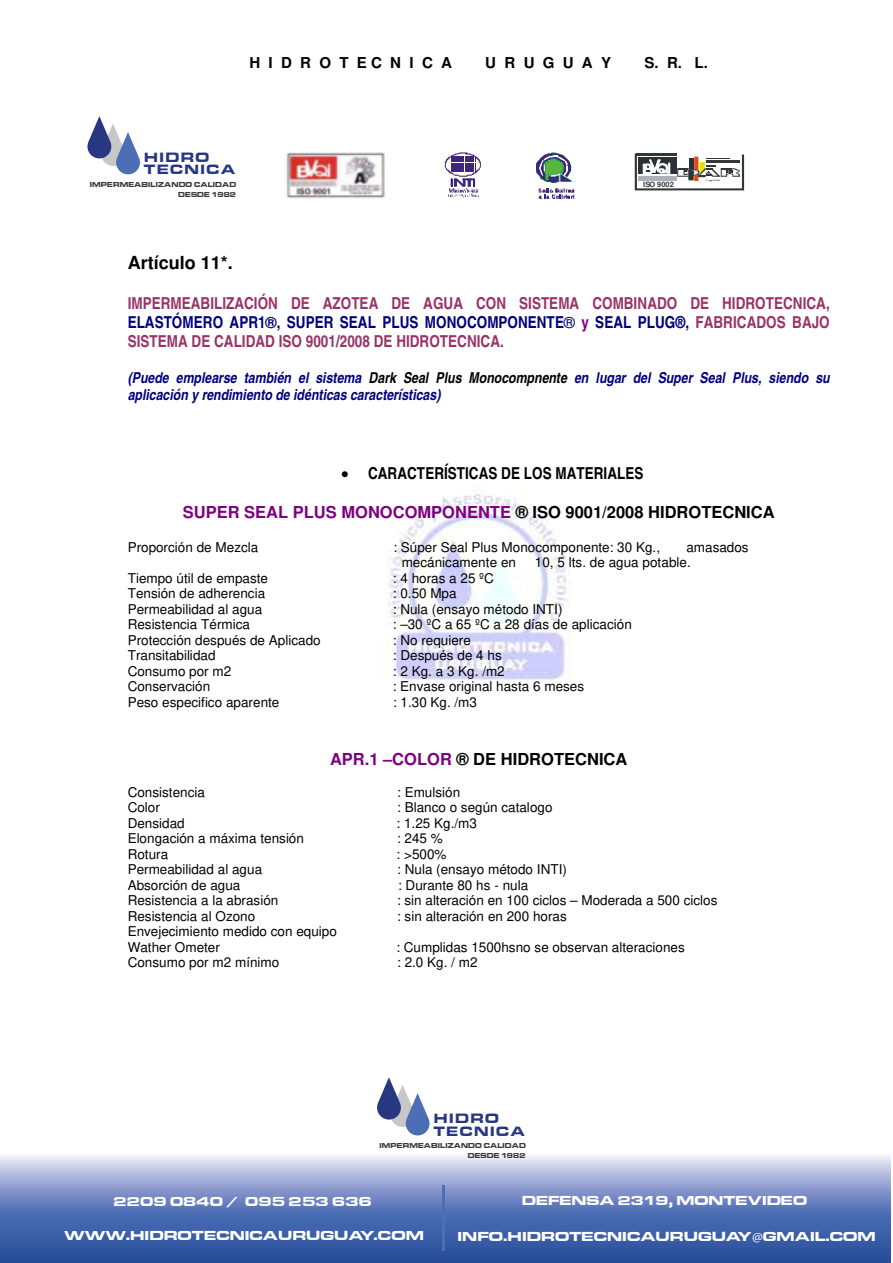
<style>
.page{position:relative;width:893px;height:1263px;background:#fff}
.page>*{position:absolute;margin:0;border:0;box-sizing:border-box;transform-origin:0 0}
.t1{font:700 18px "Helvetica";color:#000}
.t2{font:700 condensed 16.5px/18.9px "Helvetica";color:#993365;text-align:justify}
.t3{font:700 16.5px "Helvetica";color:#7f007f}
.t4{font:700 condensed 16.5px "Helvetica";color:#000}
.t5{font:700 16.5px "Helvetica";color:#000}
.t6{font:italic 700 condensed 15px/17.2px "Helvetica";color:#00007f}
.t7{font:700 15px "Helvetica";color:#000}
.t8{font:700 expanded 14.1px/12.3px "Eurostile MN";letter-spacing:.105em;color:#283880}
.t9{font:13.5px/15.5px "Helvetica";color:#000}
.t10{font:700 expanded 13.5px "Eurostile MN";letter-spacing:.005em;color:#fff;scale:1.08 1}
.t11{font:700 expanded 13.5px "Eurostile MN";letter-spacing:.005em;color:#fff;scale:1.07 1}
.t12{font:700 expanded 13.5px "Eurostile MN";letter-spacing:.005em;color:#fff;scale:1.09 1}
.t13{font:700 expanded 7.35px/10.5px "Eurostile MN";letter-spacing:.025em;color:#34383b;text-align:right;scale:.92 1}
.t14{font:700 7.35px "Helvetica";letter-spacing:.005em;color:#333739}
.s1{color:#00007f}
.s2{font-stretch:normal;font-size:15px;color:#00007f}
.s3{font-weight:400;font-stretch:normal;font-size:15px;color:#00007f}
.s4{color:#7f007f}
.s5{color:#000}
.s6{font-family:"Myriad Pro";font-weight:400;font-stretch:normal}
</style>
<div class="page">
<img style="left:386px;top:494px;width:185px;height:186px">
<img style="left:284px;top:152px;width:101px;height:47px">
<svg style="left:445px;top:152px;width:36px;height:46px"></svg>
<svg style="left:536px;top:152px;width:38px;height:47px"></svg>
<svg style="left:634px;top:154px;width:110px;height:36px"></svg>
<svg style="left:0;top:1155px;width:890px;height:108px;background:#6d85bf"></svg>
<hr style="left:442px;top:1185px;width:3px;height:65px;background:#4c6eb5">
<svg style="left:377px;top:1077px;width:52px;height:58px"></svg>
<svg style="left:87px;top:116px;width:53px;height:58px"></svg>
<p class="t7" style="left:249px;top:54px;width:204px">H I D R O T E C N I C A</p>
<p class="t7" style="left:485px;top:54px;width:127px">U R U G U A Y</p>
<p class="t7" style="left:644px;top:54px;width:65px">S. R. L.</p>
<p class="t8" style="left:144px;top:151px;width:93px">HIDRO<br>TECNICA</p>
<p class="t13" style="left:90px;top:179px;width:160px">IMPERMEABILIZANDO CALIDAD<br>DESDE 1982</p>
<p class="t14" style="left:643px;top:181px;width:32px">ISO 9002</p>
<h1 class="t1" style="left:128px;top:252px;width:107px">Artículo 11*.</h1>
<p class="t2" style="left:128px;top:293px;width:703px">IMPERMEABILIZACIÓN DE AZOTEA DE AGUA CON SISTEMA COMBINADO DE HIDROTECNICA, <span class="s1">ELASTÓMERO APR1</span><span class="s2">®</span><span class="s1">, SUPER SEAL PLUS MONOCOMPONENTE</span><span class="s3">®</span> <span class="s4">y</span> <span class="s1">SEAL PLUG®,</span> FABRICADOS BAJO SISTEMA DE CALIDAD ISO 9001/2008 DE HIDROTECNICA.</p>
<p class="t6" style="left:128px;top:371px;width:703px">(Puede emplearse también el sistema <span class="s5">Dark Seal Plus Monocompnente</span> en lugar del Super Seal Plus, siendo su aplicación y rendimiento de idénticas características)</p>
<p class="t4" style="left:368px;top:463px;width:277px">CARACTERÍSTICAS DE LOS MATERIALES</p>
<p class="t3" style="left:183px;top:503px;width:593px">SUPER SEAL PLUS MONOCOMPONENTE <span class="s5">® ISO 9001/2008 HIDROTECNICA</span></p>
<p class="t9" style="left:128px;top:540px;width:132px">Proporción de Mezcla</p>
<p class="t9" style="left:393px;top:540px;width:268px">: Súper Seal Plus Monocomponente: 30 Kg.,</p>
<p class="t9" style="left:686px;top:540px;width:64px">amasados</p>
<p class="t9" style="left:401px;top:556px;width:116px">mecánicamente en</p>
<p class="t9" style="left:535px;top:556px;width:157px">10, 5 lts. de agua potable.</p>
<p class="t9" style="left:128px;top:571px;width:142px">Tiempo útil de empaste</p>
<p class="t9" style="left:393px;top:571px;width:102px">: 4 horas a 25 ºC</p>
<p class="t9" style="left:128px;top:587px;width:139px">Tensión de adherencia</p>
<p class="t9" style="left:393px;top:587px;width:65px">: 0.50 Mpa</p>
<p class="t9" style="left:128px;top:602px;width:136px">Permeabilidad al agua</p>
<p class="t9" style="left:393px;top:602px;width:171px">: Nula (ensayo método INTI)</p>
<p class="t9" style="left:128px;top:618px;width:124px">Resistencia Térmica</p>
<p class="t9" style="left:393px;top:618px;width:240px">: –30 ºC a 65 ºC a 28 días de aplicación</p>
<p class="t9" style="left:128px;top:633px;width:194px">Protección después de Aplicado</p>
<p class="t9" style="left:393px;top:633px;width:80px">: No requiere</p>
<p class="t9" style="left:128px;top:649px;width:89px">Transitabilidad</p>
<p class="t9" style="left:393px;top:649px;width:110px">: Después de 4 hs</p>
<p class="t9" style="left:128px;top:665px;width:105px">Consumo por m2</p>
<p class="t9" style="left:393px;top:665px;width:113px">: 2 Kg. a 3 Kg. /m2</p>
<p class="t9" style="left:128px;top:680px;width:84px">Conservación</p>
<p class="t9" style="left:393px;top:680px;width:193px">: Envase original hasta 6 meses</p>
<p class="t9" style="left:128px;top:696px;width:153px">Peso especifico aparente</p>
<p class="t9" style="left:393px;top:696px;width:85px">: 1.30 Kg. /m3</p>
<p class="t5" style="left:330px;top:749px;width:299px"><span class="s4">APR.1 –COLOR</span> ® DE HIDROTECNICA</p>
<p class="t9" style="left:128px;top:785px;width:79px">Consistencia</p>
<p class="t9" style="left:397px;top:785px;width:64px">: Emulsión</p>
<p class="t9" style="left:128px;top:801px;width:34px">Color</p>
<p class="t9" style="left:397px;top:801px;width:157px">: Blanco o según catalogo</p>
<p class="t9" style="left:128px;top:816px;width:59px">Densidad</p>
<p class="t9" style="left:396px;top:816px;width:82px">: 1.25 Kg./m3</p>
<p class="t9" style="left:128px;top:832px;width:178px">Elongación a máxima tensión</p>
<p class="t9" style="left:397px;top:832px;width:47px">: 245 %</p>
<p class="t9" style="left:128px;top:847px;width:42px">Rotura</p>
<p class="t9" style="left:396px;top:847px;width:51px">: &gt;500%</p>
<p class="t9" style="left:128px;top:863px;width:136px">Permeabilidad al agua</p>
<p class="t9" style="left:397px;top:863px;width:171px">: Nula (ensayo método INTI)</p>
<p class="t9" style="left:128px;top:878px;width:114px">Absorción de agua</p>
<p class="t9" style="left:398px;top:878px;width:131px">: Durante 80 hs - nula</p>
<p class="t9" style="left:128px;top:894px;width:152px">Resistencia a la abrasión</p>
<p class="t9" style="left:397px;top:894px;width:322px">: sin alteración en 100 ciclos – Moderada a 500 ciclos</p>
<p class="t9" style="left:128px;top:909px;width:129px">Resistencia al Ozono</p>
<p class="t9" style="left:397px;top:909px;width:171px">: sin alteración en 200 horas</p>
<p class="t9" style="left:128px;top:925px;width:211px">Envejecimiento medido con equipo<br>Wather Ometer</p>
<p class="t9" style="left:396px;top:940px;width:290px">: Cumplidas 1500hsno se observan alteraciones</p>
<p class="t9" style="left:128px;top:956px;width:153px">Consumo por m2 mínimo</p>
<p class="t9" style="left:397px;top:956px;width:82px">: 2.0 Kg. / m2</p>
<p class="t8" style="left:433px;top:1112px;width:93px">HIDRO<br>TECNICA</p>
<p class="t13" style="left:379px;top:1140px;width:160px">IMPERMEABILIZANDO CALIDAD<br>DESDE 1982</p>
<p class="t12" style="left:113px;top:1194px;width:239px">2209 0840 / 095 253 636</p>
<p class="t11" style="left:522px;top:1192px;width:268px">DEFENSA 2319, MONTEVIDEO</p>
<p class="t10" style="left:64px;top:1228px;width:335px">WWW.HIDROTECNICAURUGUAY.COM</p>
<p class="t10" style="left:457px;top:1229px;width:389px">INFO.HIDROTECNICAURUGUAY<span class="s6">@</span>GMAIL.COM</p>
</div>
